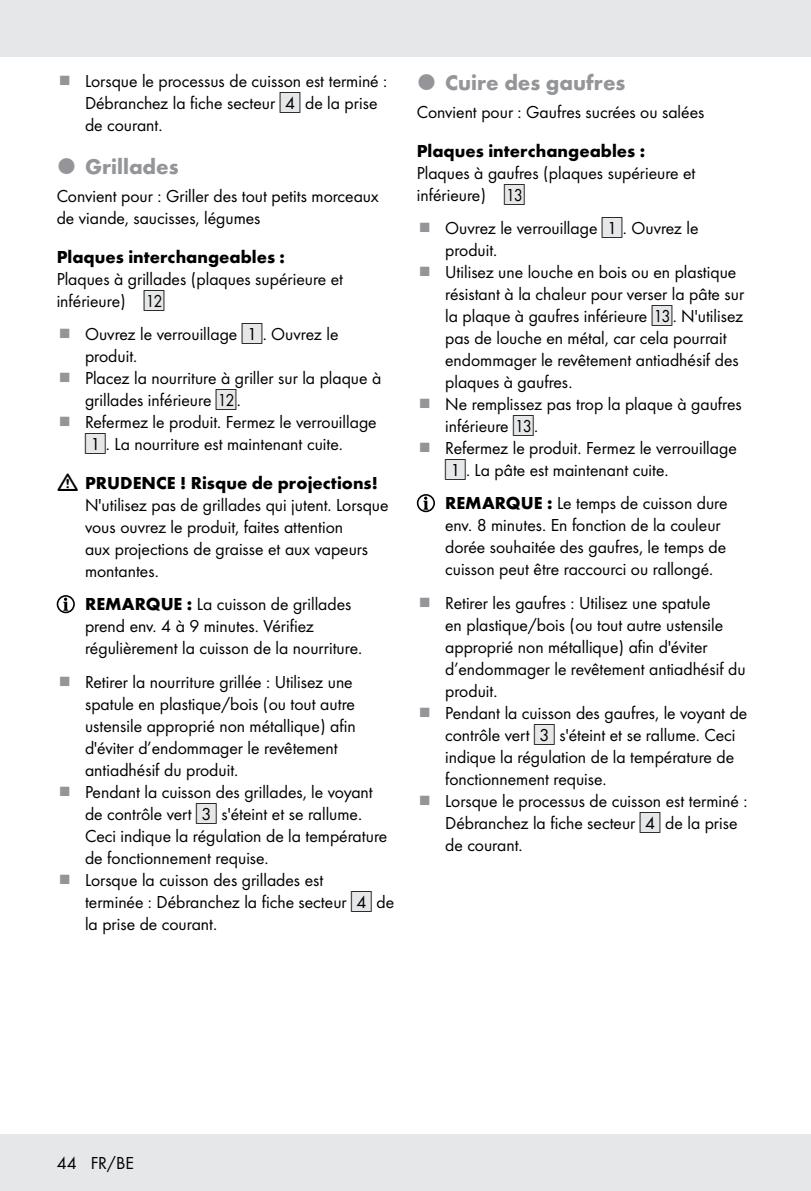
<style>
.page{position:relative;width:811px;height:1191px;background:#fff}
.page>*{position:absolute;margin:0;border:0;box-sizing:border-box;transform-origin:0 0}
.t1{font:700 22px "Futura";color:#939598}
.t2{font:18px/22px "Futura Boo";color:#000}
.t3{font:700 18px "Futura";color:#000}
.s1{font-family:"IMP Lidl Num Box";font-size:15.8px;color:#e6e7e8}
.s2{font-family:"IMP Lidl Num Box";font-size:15.8px}
.s3{font-family:"Futura";font-weight:700}
</style>
<div class="page">
<div style="left:0;top:1134px;width:811px;height:57px;background:#e6e7e8"></div>
<div style="left:0;top:0;width:811px;height:57px;background:#e6e7e8"></div>
<div style="left:57px;top:595px;width:18px;height:18px;border:2px solid #000;border-radius:50%"></div>
<svg style="left:63px;top:597px;width:5px;height:14px"></svg>
<svg style="left:417px;top:495px;width:17px;height:16px"></svg>
<div style="left:417px;top:494px;width:18px;height:18px;border:2px solid #000;border-radius:50%"></div>
<svg style="left:423px;top:496px;width:5px;height:14px"></svg>
<p class="t2" style="left:85px;top:69px;width:304px">Lorsque le processus de cuisson est terminé :<br>Débranchez la fiche secteur <span class="s1">[</span><span class="s2">4]</span> de la prise de courant.</p>
<p class="t1" style="left:85px;top:150px;width:95px">Grillades</p>
<p class="t2" style="left:57px;top:184px;width:324px">Convient pour : Griller des tout petits morceaux de viande, saucisses, légumes</p>
<p class="t3" style="left:57px;top:243px;width:230px">Plaques interchangeables :</p>
<p class="t2" style="left:57px;top:267px;width:288px">Plaques à grillades (plaques supérieure et inférieure) <span class="s1">[</span><span class="s2">12]</span></p>
<p class="t2" style="left:85px;top:322px;width:298px">Ouvrez le verrouillage <span class="s1">[</span><span class="s2">1]</span>. Ouvrez le produit.<br>Placez la nourriture à griller sur la plaque à grillades inférieure <span class="s1">[</span><span class="s2">12]</span>.<br>Refermez le produit. Fermez le verrouillage <span class="s1">[</span><span class="s2">1]</span>. La nourriture est maintenant cuite.</p>
<p class="t3" style="left:85px;top:470px;width:294px">PRUDENCE ! Risque de projections!</p>
<p class="t2" style="left:85px;top:493px;width:305px">N'utilisez pas de grillades qui jutent. Lorsque vous ouvrez le produit, faites attention<br>aux projections de graisse et aux vapeurs montantes.</p>
<p class="t2" style="left:85px;top:592px;width:276px"><span class="s3">REMARQUE :</span> La cuisson de grillades prend env. 4 à 9 minutes. Vérifiez régulièrement la cuisson de la nourriture.</p>
<p class="t2" style="left:85px;top:670px;width:310px">Retirer la nourriture grillée : Utilisez une spatule en plastique/bois (ou tout autre ustensile approprié non métallique) afin d'éviter d’endommager le revêtement antiadhésif du produit.<br>Pendant la cuisson des grillades, le voyant de contrôle vert <span class="s1">[</span><span class="s2">3]</span> s'éteint et se rallume.<br>Ceci indique la régulation de la température de fonctionnement requise.<br>Lorsque la cuisson des grillades est<br>terminée : Débranchez la fiche secteur <span class="s1">[</span><span class="s2">4]</span> de la prise de courant.</p>
<p class="t1" style="left:445px;top:66px;width:182px">Cuire des gaufres</p>
<p class="t2" style="left:417px;top:100px;width:289px">Convient pour : Gaufres sucrées ou salées</p>
<p class="t3" style="left:417px;top:137px;width:230px">Plaques interchangeables :</p>
<p class="t2" style="left:417px;top:161px;width:280px">Plaques à gaufres (plaques supérieure et inférieure) <span class="s1">[</span><span class="s2">13]</span></p>
<p class="t2" style="left:445px;top:216px;width:300px">Ouvrez le verrouillage <span class="s1">[</span><span class="s2">1]</span>. Ouvrez le produit.<br>Utilisez une louche en bois ou en plastique résistant à la chaleur pour verser la pâte sur la plaque à gaufres inférieure <span class="s1">[</span><span class="s2">13]</span>. N'utilisez pas de louche en métal, car cela pourrait endommager le revêtement antiadhésif des plaques à gaufres.<br>Ne remplissez pas trop la plaque à gaufres inférieure <span class="s1">[</span><span class="s2">13]</span>.<br>Refermez le produit. Fermez le verrouillage <span class="s1">[</span><span class="s2">1]</span>. La pâte est maintenant cuite.</p>
<p class="t2" style="left:445px;top:491px;width:284px"><span class="s3">REMARQUE :</span> Le temps de cuisson dure env. 8 minutes. En fonction de la couleur dorée souhaitée des gaufres, le temps de cuisson peut être raccourci ou rallongé.</p>
<p class="t2" style="left:445px;top:591px;width:304px">Retirer les gaufres : Utilisez une spatule<br>en plastique/bois (ou tout autre ustensile approprié non métallique) afin d'éviter d’endommager le revêtement antiadhésif du produit.<br>Pendant la cuisson des gaufres, le voyant de contrôle vert <span class="s1">[</span><span class="s2">3]</span> s'éteint et se rallume. Ceci indique la régulation de la température de fonctionnement requise.<br>Lorsque le processus de cuisson est terminé :<br>Débranchez la fiche secteur <span class="s1">[</span><span class="s2">4]</span> de la prise de courant.</p>
<p class="t2" style="left:57px;top:1151px;width:79px">44 FR/BE</p>
</div>
